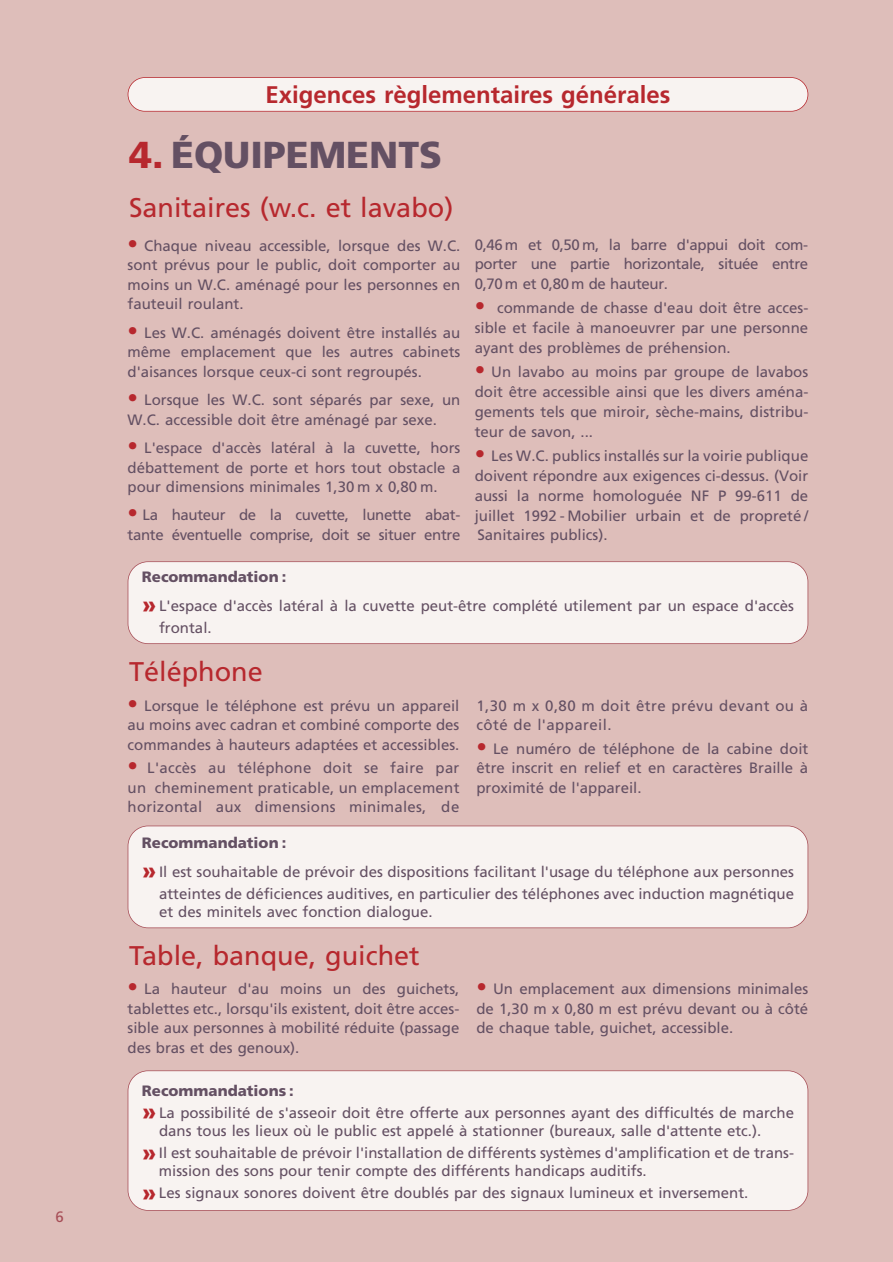
<style>
.page{position:relative;width:893px;height:1262px;background:#fff}
.page>*{position:absolute;margin:0;border:0;box-sizing:border-box;transform-origin:0 0}
.t1{font:900 37.5px "Frutiger";color:#645063}
.t2{font:27px "Frutiger";color:#b7282e}
.t3{font:700 24px "Frutiger";color:#b7282e}
.t4{font:15px/19.5px "Frutiger";color:#645063;text-align:justify}
.t5{font:15px/19.5px "Frutiger";letter-spacing:-.02em;color:#645063}
.t6{font:15px/19.5px "Frutiger";letter-spacing:.03em;color:#645063}
.t7{font:15px "Frutiger";color:#a64d56}
.s1{color:#b7282e}
.s2{font-weight:900;font-size:21px;color:#b7282e}
.s3{font-weight:900}
.s4{font-weight:900;font-size:24px;color:#b7282e}
</style>
<div class="page">
<div style="left:0;top:0;width:892px;height:1262px;background:#debeba"></div>
<div style="left:128px;top:78px;width:679px;height:33px;background:#f8f3f1;border-radius:17px"></div>
<div style="left:128px;top:77px;width:680px;height:35px;border:2px solid #b7282e;border-radius:17px"></div>
<div style="left:128px;top:561px;width:679px;height:82px;background:#f8f3f1;border-radius:20px"></div>
<div style="left:128px;top:561px;width:680px;height:83px;border:2px solid #a64d56;border-radius:21px"></div>
<div style="left:128px;top:826px;width:679px;height:101px;background:#f8f3f1;border-radius:20px"></div>
<div style="left:128px;top:825px;width:680px;height:103px;border:2px solid #a64d56;border-radius:21px"></div>
<div style="left:128px;top:1070px;width:679px;height:140px;background:#f8f3f1;border-radius:20px"></div>
<div style="left:128px;top:1070px;width:680px;height:140px;border:2px solid #a64d56;border-radius:21px"></div>
<p class="t7" style="left:55px;top:1210px;width:10px">6</p>
<h3 class="t3" style="left:265px;top:85px;width:406px">Exigences règlementaires générales</h3>
<h1 class="t1" style="left:129px;top:139px;width:314px"><span class="s1">4.</span> ÉQUIPEMENTS</h1>
<h2 class="t2" style="left:129px;top:197px;width:326px">Sanitaires (w.c. et lavabo)</h2>
<p class="t4" style="left:128px;top:237px;width:334px"><span class="s2">•</span> Chaque niveau accessible, lorsque des W.C. sont prévus pour le public, doit comporter au moins un W.C. aménagé pour les personnes en fauteuil roulant.</p>
<p class="t4" style="left:128px;top:324px;width:334px"><span class="s2">•</span> Les W.C. aménagés doivent être installés au même emplacement que les autres cabinets d'aisances lorsque ceux-ci sont regroupés.</p>
<p class="t4" style="left:128px;top:391px;width:334px"><span class="s2">•</span> Lorsque les W.C. sont séparés par sexe, un<br>W.C. accessible doit être aménagé par sexe.</p>
<p class="t4" style="left:128px;top:439px;width:334px"><span class="s2">•</span> L'espace d'accès latéral à la cuvette, hors débattement de porte et hors tout obstacle a pour dimensions minimales 1,30 m x 0,80 m.</p>
<p class="t5" style="left:128px;top:506px;width:334px"><span class="s2">•</span> La hauteur de la cuvette, lunette abat&shy;tante éventuelle comprise, doit se situer entre</p>
<p class="t4" style="left:474px;top:236px;width:335px">0,46 m et 0,50 m, la barre d'appui doit com&shy;porter une partie horizontale, située entre 0,70 m et 0,80 m de hauteur.</p>
<p class="t4" style="left:474px;top:299px;width:335px"><span class="s2">•</span> commande de chasse d'eau doit être acces&shy;sible et facile à manoeuvrer par une personne ayant des problèmes de préhension.</p>
<p class="t4" style="left:474px;top:363px;width:335px"><span class="s2">•</span> Un lavabo au moins par groupe de lavabos doit être accessible ainsi que les divers aména&shy;gements tels que miroir, sèche-mains, distribu&shy;teur de savon, ...</p>
<p class="t4" style="left:474px;top:447px;width:335px"><span class="s2">•</span> Les W.C. publics installés sur la voirie publique doivent répondre aux exigences ci-dessus. (Voir aussi la norme homologuée NF P 99-611 de juillet 1992 - Mobilier urbain et de propreté / Sanitaires publics).</p>
<p class="t4" style="left:142px;top:563px;width:653px;line-height:29px"><span class="s3">Recommandation :<br></span><span class="s4">»</span> L'espace d'accès latéral à la cuvette peut-être complété utilement par un espace d'accès</p>
<p class="t4" style="left:159px;top:619px;width:54px">frontal.</p>
<h2 class="t2" style="left:129px;top:661px;width:135px">Téléphone</h2>
<p class="t4" style="left:128px;top:697px;width:333px"><span class="s2">•</span> Lorsque le téléphone est prévu un appareil au moins avec cadran et combiné comporte des commandes à hauteurs adaptées et accessibles.</p>
<p class="t4" style="left:128px;top:759px;width:333px"><span class="s2">•</span> L'accès au téléphone doit se faire par un cheminement praticable, un emplacement horizontal aux dimensions minimales, de</p>
<p class="t6" style="left:476px;top:696px;width:333px">1,30 m x 0,80 m doit être prévu devant ou à côté de l'appareil.</p>
<p class="t4" style="left:476px;top:740px;width:333px"><span class="s2">•</span> Le numéro de téléphone de la cabine doit être inscrit en relief et en caractères Braille à proximité de l'appareil.</p>
<p class="t4" style="left:142px;top:829px;width:653px;line-height:29px"><span class="s3">Recommandation :<br></span><span class="s4">»</span> Il est souhaitable de prévoir des dispositions facilitant l'usage du téléphone aux personnes</p>
<p class="t4" style="left:159px;top:885px;width:636px;line-height:18px">atteintes de déficiences auditives, en particulier des téléphones avec induction magnétique et des minitels avec fonction dialogue.</p>
<h2 class="t2" style="left:129px;top:945px;width:292px">Table, banque, guichet</h2>
<p class="t4" style="left:128px;top:980px;width:333px"><span class="s2">•</span> La hauteur d'au moins un des guichets, tablettes etc., lorsqu'ils existent, doit être acces&shy;sible aux personnes à mobilité réduite (passage des bras et des genoux).</p>
<p class="t4" style="left:476px;top:980px;width:333px"><span class="s2">•</span> Un emplacement aux dimensions minimales de 1,30 m x 0,80 m est prévu devant ou à côté de chaque table, guichet, accessible.</p>
<p class="t4" style="left:142px;top:1080px;width:653px;line-height:22.2px"><span class="s3">Recommandations :<br></span><span class="s4">»</span> La possibilité de s'asseoir doit être offerte aux personnes ayant des difficultés de marche</p>
<p class="t4" style="left:142px;top:1120px;width:653px;line-height:22.2px;text-indent:17px">dans tous les lieux où le public est appelé à stationner (bureaux, salle d'attente etc.).<br><span class="s4">»</span> Il est souhaitable de prévoir l'installation de différents systèmes d'amplification et de trans-</p>
<p class="t4" style="left:142px;top:1161px;width:608px;line-height:22.2px;text-indent:17px">mission des sons pour tenir compte des différents handicaps auditifs.<br><span class="s4">»</span> Les signaux sonores doivent être doublés par des signaux lumineux et inversement.</p>
</div>
